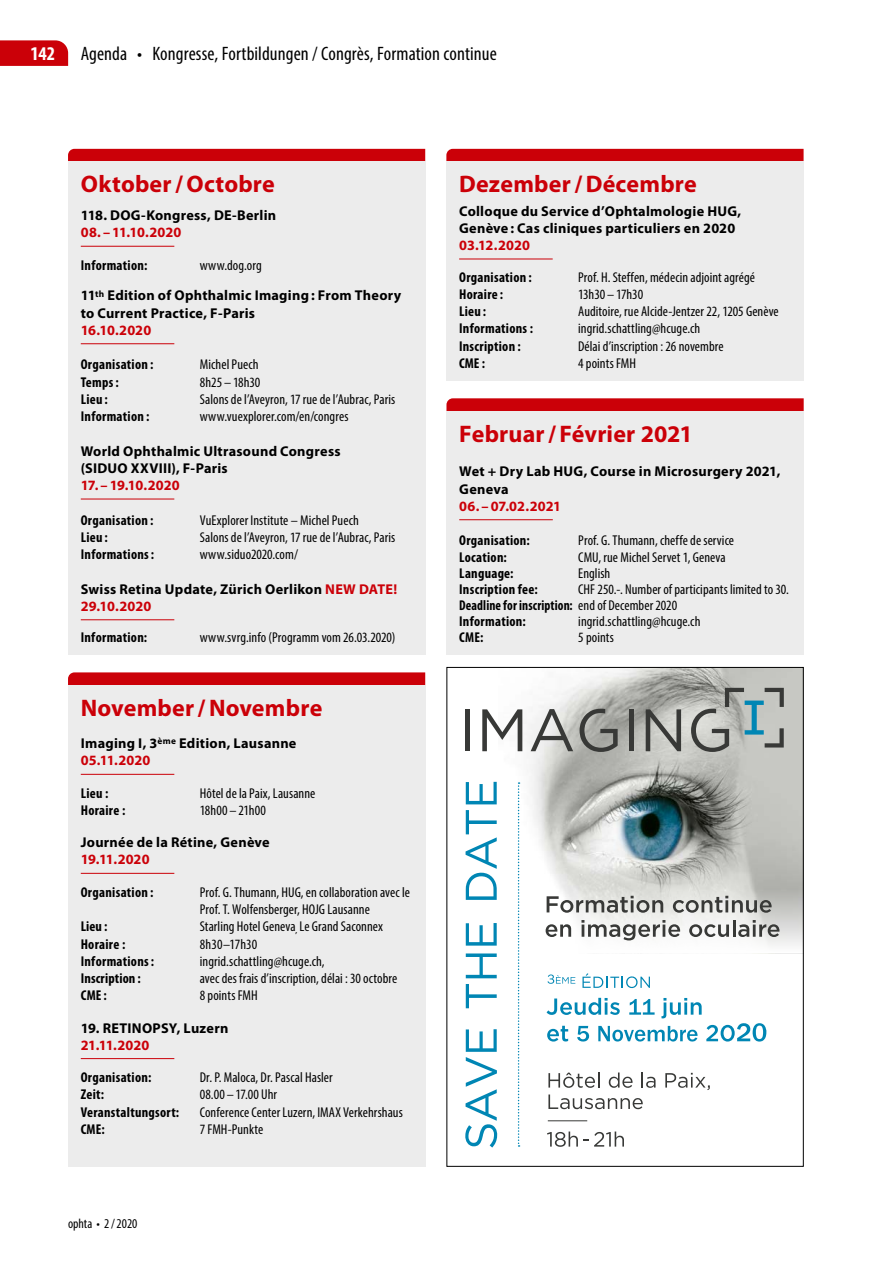
<style>
.page{position:relative;width:893px;height:1263px;background:#fff}
.page>*{position:absolute;margin:0;border:0;box-sizing:border-box;transform-origin:0 0}
.t1{font:700 24px "Myriad Pro";letter-spacing:.01em;color:#cb0008}
.t2{font:condensed 19.5px "Myriad Pro";letter-spacing:.005em;color:#000}
.t3{font:700 condensed 19.5px "Myriad Pro";color:#fff}
.t4{font:condensed 14.25px/16px "Myriad Pro";letter-spacing:.005em;color:#000}
.t5{font:700 14.25px/17.2px "Myriad Pro";letter-spacing:.015em;color:#000}
.t6{font:700 condensed 14.25px "Myriad Pro";letter-spacing:.02em;color:#000}
.t7{font:700 14.25px "Myriad Pro";color:#cb0008}
.t8{font:condensed 13.5px "Myriad Pro";color:#000}
.s1{font-weight:400;font-stretch:condensed}
.s2{color:#cb0008}
.s3{font-weight:700}
</style>
<div class="page">
<svg style="left:0;top:40px;width:68px;height:26px;background:#cc0911"></svg>
<svg style="left:68px;top:149px;width:357px;height:13px;background:#cd1219"></svg>
<div style="left:68px;top:162px;width:357px;height:493px;background:#ececec"></div>
<hr style="left:81px;top:246px;width:93px;height:1px;background:#cb0008">
<hr style="left:81px;top:343px;width:93px;height:1px;background:#cb0008">
<hr style="left:81px;top:499px;width:93px;height:1px;background:#cb0008">
<hr style="left:81px;top:619px;width:93px;height:1px;background:#cb0008">
<svg style="left:68px;top:672px;width:357px;height:13px;background:#cc0810"></svg>
<div style="left:68px;top:685px;width:357px;height:482px;background:#ececec"></div>
<hr style="left:81px;top:774px;width:93px;height:1px;background:#cb0008">
<hr style="left:81px;top:873px;width:93px;height:1px;background:#cb0008">
<hr style="left:81px;top:1058px;width:93px;height:1px;background:#cb0008">
<svg style="left:446px;top:149px;width:358px;height:13px;background:#cd131a"></svg>
<div style="left:446px;top:162px;width:358px;height:219px;background:#ececec"></div>
<hr style="left:459px;top:259px;width:94px;height:1px;background:#cb0008">
<svg style="left:446px;top:398px;width:358px;height:13px;background:#cc070f"></svg>
<div style="left:446px;top:411px;width:358px;height:244px;background:#ececec"></div>
<hr style="left:459px;top:519px;width:94px;height:1px;background:#cb0008">
<img style="left:517px;top:669px;width:285px;height:219px">
<svg style="left:465px;top:888px;width:337px;height:60px"></svg>
<svg style="left:465px;top:1029px;width:32px;height:118px"></svg>
<svg style="left:466px;top:984px;width:31px;height:24px"></svg>
<svg style="left:466px;top:953px;width:31px;height:25px"></svg>
<svg style="left:466px;top:923px;width:31px;height:23px"></svg>
<svg style="left:466px;top:810px;width:31px;height:90px"></svg>
<svg style="left:466px;top:782px;width:31px;height:22px"></svg>
<svg style="left:518px;top:782px;width:2px;height:365px"></svg>
<svg style="left:531px;top:709px;width:42px;height:42px"></svg>
<svg style="left:482px;top:709px;width:40px;height:42px"></svg>
<div style="left:465px;top:709px;width:5px;height:42px;background:#383937"></div>
<hr style="left:629px;top:709px;width:4px;height:42px;background:#383937">
<svg style="left:580px;top:709px;width:38px;height:43px;background:#888985"></svg>
<svg style="left:646px;top:709px;width:35px;height:42px"></svg>
<svg style="left:691px;top:688px;width:93px;height:64px;background:#a2aaa8"></svg>
<svg style="left:547px;top:896px;width:116px;height:17px;background:#acadab"></svg>
<svg style="left:673px;top:896px;width:99px;height:17px;background:#a8a8a5"></svg>
<svg style="left:546px;top:924px;width:25px;height:13px"></svg>
<svg style="left:581px;top:920px;width:99px;height:20px"></svg>
<svg style="left:689px;top:920px;width:90px;height:17px"></svg>
<svg style="left:548px;top:1072px;width:51px;height:16px"></svg>
<svg style="left:609px;top:1072px;width:23px;height:16px"></svg>
<svg style="left:642px;top:1072px;width:13px;height:16px"></svg>
<svg style="left:665px;top:1073px;width:45px;height:17px"></svg>
<svg style="left:548px;top:1094px;width:95px;height:15px"></svg>
<svg style="left:547px;top:1131px;width:77px;height:16px"></svg>
<hr style="left:548px;top:1120px;width:39px;height:1px;background:#383937">
<svg style="left:547px;top:974px;width:28px;height:10px"></svg>
<svg style="left:582px;top:973px;width:68px;height:15px"></svg>
<svg style="left:547px;top:998px;width:219px;height:43px"></svg>
<h2 class="t3" style="left:30px;top:41px;width:26px">142</h2>
<h2 class="t2" style="left:81px;top:42px;width:417px">Agenda • Kongresse, Fortbildungen / Congrès, Formation continue</h2>
<h1 class="t1" style="left:81px;top:171px;width:196px">Oktober/ Octobre</h1>
<p class="t5" style="left:81px;top:207px;width:197px">118. DOG-Kongress, DE-Berlin</p>
<p class="t7" style="left:81px;top:225px;width:102px">08. – 11.10.2020</p>
<p class="t6" style="left:81px;top:257px;width:68px">Information:</p>
<p class="t5" style="left:81px;top:251px;width:322px;line-height:30px;text-indent:119px"><span class="s1">www.dog.org<br></span>11<sup>th</sup> Edition of Ophthalmic Imaging : From Theory</p>
<p class="t5" style="left:81px;top:304px;width:176px">to Current Practice, F-Paris</p>
<p class="t7" style="left:81px;top:322px;width:72px">16.10.2020</p>
<p class="t6" style="left:81px;top:356px;width:74px">Organisation :</p>
<p class="t4" style="left:200px;top:356px;width:60px">Michel Puech</p>
<p class="t6" style="left:81px;top:373px;width:40px">Temps:</p>
<p class="t4" style="left:200px;top:374px;width:62px">8h25–18h30</p>
<p class="t6" style="left:81px;top:390px;width:29px">Lieu :</p>
<p class="t4" style="left:200px;top:391px;width:197px">Salons de l’Aveyron, 17 rue de l’Aubrac, Paris</p>
<p class="t6" style="left:81px;top:407px;width:70px">Information :</p>
<p class="t4" style="left:200px;top:408px;width:150px">www.vuexplorer.com/en/congres</p>
<p class="t5" style="left:81px;top:442px;width:261px">World Ophthalmic Ultrasound Congress (SIDUO XXVIII), F-Paris</p>
<p class="t7" style="left:81px;top:477px;width:100px">17. – 19.10.2020</p>
<p class="t6" style="left:81px;top:511px;width:74px">Organisation :</p>
<p class="t4" style="left:200px;top:512px;width:161px">VuExplorer Institute – Michel Puech</p>
<p class="t6" style="left:81px;top:528px;width:29px">Lieu :</p>
<p class="t4" style="left:200px;top:529px;width:197px">Salons de l’Aveyron, 17 rue de l’Aubrac, Paris</p>
<p class="t6" style="left:81px;top:545px;width:75px">Informations:</p>
<p class="t4" style="left:200px;top:546px;width:100px">www.siduo2020.com/</p>
<p class="t5" style="left:81px;top:580px;width:318px">Swiss Retina Update, Zürich Oerlikon <span class="s2">NEW DATE!<br>29.10.2020</span></p>
<p class="t6" style="left:81px;top:629px;width:68px">Information:</p>
<p class="t4" style="left:200px;top:629px;width:197px">www.svrg.info (Programm vom 26.03.2020)</p>
<h1 class="t1" style="left:81px;top:694px;width:243px">November/Novembre</h1>
<p class="t5" style="left:81px;top:735px;width:217px">Imaging I, 3<sup>ème</sup> Edition, Lausanne<br><span class="s2">05.11.2020</span></p>
<p class="t6" style="left:81px;top:784px;width:29px">Lieu :</p>
<p class="t4" style="left:200px;top:785px;width:117px">Hôtel de la Paix, Lausanne</p>
<p class="t6" style="left:81px;top:801px;width:46px">Horaire :</p>
<p class="t4" style="left:200px;top:802px;width:68px">18h00 –21h00</p>
<p class="t5" style="left:81px;top:834px;width:190px">Journée de la Rétine, Genève</p>
<p class="t7" style="left:81px;top:852px;width:70px">19.11.2020</p>
<p class="t6" style="left:81px;top:883px;width:74px">Organisation :</p>
<p class="t4" style="left:200px;top:883px;width:212px;line-height:17.2px">Prof. G. Thumann, HUG, en collaboration avec le<br>Prof. T. Wolfensberger, HOJG Lausanne</p>
<p class="t6" style="left:81px;top:917px;width:28px">Lieu :</p>
<p class="t4" style="left:200px;top:918px;width:185px">Starling Hotel Geneva, Le Grand Saconnex</p>
<p class="t6" style="left:81px;top:935px;width:46px">Horaire :</p>
<p class="t4" style="left:200px;top:935px;width:59px">8h30–17h30</p>
<p class="t6" style="left:81px;top:952px;width:75px">Informations:</p>
<p class="t4" style="left:200px;top:953px;width:126px">ingrid.schattling@hcuge.ch,</p>
<p class="t6" style="left:81px;top:969px;width:61px">Inscription :</p>
<p class="t4" style="left:200px;top:970px;width:199px">avec des frais d’inscription, délai : 30 octobre</p>
<p class="t6" style="left:81px;top:987px;width:28px">CME:</p>
<p class="t4" style="left:200px;top:987px;width:59px">8 points FMH</p>
<p class="t5" style="left:81px;top:1019px;width:149px">19. RETINOPSY, Luzern</p>
<p class="t7" style="left:81px;top:1037px;width:70px">21.11.2020</p>
<p class="t6" style="left:81px;top:1068px;width:72px">Organisation:</p>
<p class="t4" style="left:200px;top:1069px;width:134px">Dr. P. Maloca, Dr. Pascal Hasler</p>
<p class="t6" style="left:81px;top:1086px;width:25px">Zeit:</p>
<p class="t4" style="left:200px;top:1086px;width:79px">08.00 –17.00 Uhr</p>
<p class="t6" style="left:81px;top:1103px;width:100px">Veranstaltungsort:</p>
<p class="t4" style="left:200px;top:1104px;width:204px">Conference Center Luzern, IMAX Verkehrshaus</p>
<p class="t6" style="left:81px;top:1120px;width:26px">CME:</p>
<p class="t4" style="left:200px;top:1121px;width:65px">7 FMH-Punkte</p>
<p class="t8" style="left:68px;top:1215px;width:71px">ophta • 2/2020</p>
<h1 class="t1" style="left:459px;top:171px;width:239px">Dezember/Décembre</h1>
<p class="t5" style="left:459px;top:202px;width:284px">Colloque du Service d’Ophtalmologie HUG,<br>Genève : Cas cliniques particuliers en 2020</p>
<p class="t7" style="left:459px;top:237px;width:72px">03.12.2020</p>
<p class="t6" style="left:459px;top:268px;width:74px">Organisation :</p>
<p class="t4" style="left:578px;top:269px;width:178px">Prof. H. Steffen, médecin adjoint agrégé</p>
<p class="t6" style="left:459px;top:285px;width:46px">Horaire :</p>
<p class="t4" style="left:578px;top:286px;width:67px">13h30 –17h30</p>
<p class="t6" style="left:459px;top:302px;width:29px">Lieu :</p>
<p class="t4" style="left:578px;top:303px;width:202px">Auditoire, rue Alcide-Jentzer 22, 1205 Genève</p>
<p class="t6" style="left:459px;top:320px;width:75px">Informations :</p>
<p class="t4" style="left:578px;top:320px;width:124px">ingrid.schattling@hcuge.ch</p>
<p class="t6" style="left:459px;top:337px;width:63px">Inscription :</p>
<p class="t4" style="left:578px;top:338px;width:147px">Délai d’inscription : 26 novembre</p>
<p class="t6" style="left:459px;top:354px;width:28px">CME :</p>
<p class="t4" style="left:578px;top:355px;width:59px">4 points FMH</p>
<h1 class="t1" style="left:459px;top:420px;width:235px">Februar/ Février 2021</h1>
<p class="t5" style="left:459px;top:463px;width:323px">Wet + Dry Lab HUG, Course in Microsurgery 2021,<br>Geneva</p>
<p class="t7" style="left:459px;top:498px;width:103px">06. – 07.02.2021</p>
<p class="t6" style="left:459px;top:532px;width:72px">Organisation:</p>
<p class="t4" style="left:578px;top:532px;width:157px">Prof. G. Thumann, cheffe de service</p>
<p class="t6" style="left:459px;top:548px;width:49px">Location:</p>
<p class="t4" style="left:578px;top:549px;width:149px">CMU, rue Michel Servet 1, Geneva</p>
<p class="t6" style="left:459px;top:564px;width:56px">Language:</p>
<p class="t4" style="left:578px;top:565px;width:34px">English</p>
<p class="t6" style="left:459px;top:580px;width:80px">Inscription fee:</p>
<p class="t4" style="left:459px;top:581px;width:331px;text-indent:119px">CHF 250.-. Number of participants limited to 30.<br><span class="s3">Deadline for inscription:</span> end of December 2020<br><span class="s3">Information:</span></p>
<p class="t4" style="left:578px;top:613px;width:124px">ingrid.schattling@hcuge.ch</p>
<p class="t6" style="left:459px;top:628px;width:26px">CME:</p>
<p class="t4" style="left:578px;top:629px;width:37px">5 points</p>
</div>
